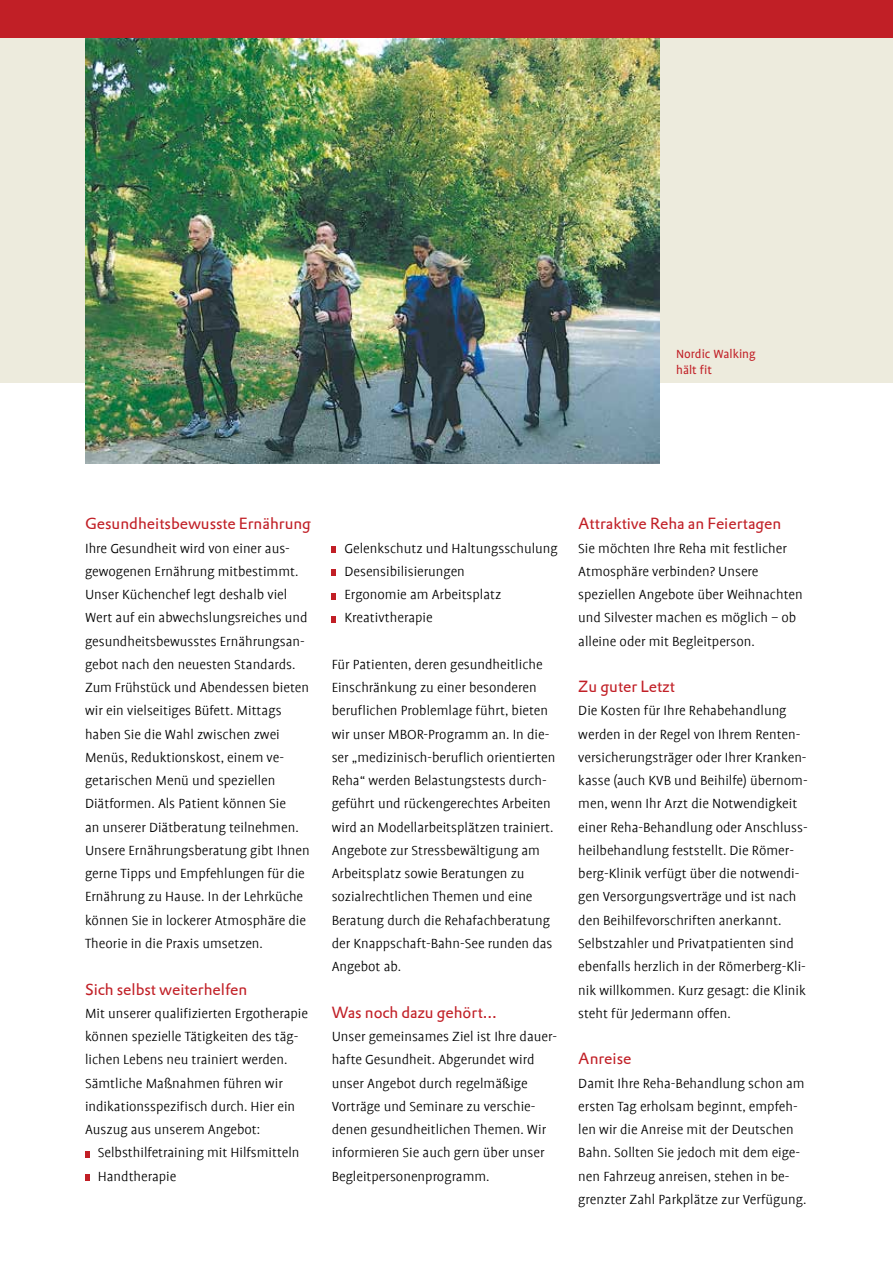
<style>
.page{position:relative;width:893px;height:1263px;background:#fff}
.page>*{position:absolute;margin:0;border:0;box-sizing:border-box;transform-origin:0 0}
.t1{font:15.75px "DTL Prokyon T";color:#c11f26}
.t2{font:300 15px/23.2px "Profile";color:#000}
.t3{font:13.5px/16.2px "Profile";color:#c11f26}
</style>
<div class="page">
<div style="left:0;top:17px;width:893px;height:366px;background:#edebdd"></div>
<div style="left:0;top:0;width:893px;height:38px;background:#c11f26"></div>
<img style="left:85px;top:38px;width:574px;height:425px">
<svg style="left:85px;top:1151px;width:5px;height:6px"></svg>
<svg style="left:85px;top:1174px;width:5px;height:6px"></svg>
<svg style="left:332px;top:546px;width:4px;height:7px"></svg>
<svg style="left:332px;top:569px;width:4px;height:7px"></svg>
<svg style="left:332px;top:593px;width:4px;height:6px"></svg>
<svg style="left:332px;top:616px;width:4px;height:6px"></svg>
<p class="t3" style="left:676px;top:346px;width:81px">Nordic Walking hält fit</p>
<p class="t1" style="left:85px;top:513px;width:228px">Gesundheitsbewusste Ernährung</p>
<p class="t2" style="left:85px;top:537px;width:226px">Ihre Gesundheit wird von einer aus&shy;gewogenen Ernährung mitbestimmt.<br>Unser Küchenchef legt deshalb viel Wert auf ein abwechslungsreiches und gesundheitsbewusstes Ernährungsan&shy;gebot nach den neuesten Standards.<br>Zum Frühstück und Abendessen bieten wir ein vielseitiges Büfett. Mittags haben Sie die Wahl zwischen zwei Menüs, Reduktionskost, einem ve&shy;getarischen Menü und speziellen Diätformen. Als Patient können Sie<br>an unserer Diätberatung teilnehmen.<br>Unsere Ernährungsberatung gibt Ihnen gerne Tipps und Empfehlungen für die Ernährung zu Hause. In der Lehrküche können Sie in lockerer Atmosphäre die Theorie in die Praxis umsetzen.</p>
<p class="t1" style="left:85px;top:978px;width:164px">Sich selbst weiterhelfen</p>
<p class="t2" style="left:85px;top:1002px;width:224px">Mit unserer qualifizierten Ergotherapie können spezielle Tätigkeiten des täg&shy;lichen Lebens neu trainiert werden.<br>Sämtliche Maßnahmen führen wir indikationsspezifisch durch. Hier ein Auszug aus unserem Angebot:</p>
<p class="t2" style="left:98px;top:1141px;width:203px">Selbsthilfetraining mit Hilfsmitteln<br>Handtherapie</p>
<p class="t2" style="left:344px;top:537px;width:215px">Gelenkschutz und Haltungsschulung<br>Desensibilisierungen<br>Ergonomie am Arbeitsplatz<br>Kreativtherapie</p>
<p class="t2" style="left:332px;top:653px;width:225px">Für Patienten, deren gesundheitliche Einschränkung zu einer besonderen beruflichen Problemlage führt, bieten wir unser MBOR-Programm an. In die&shy;ser „medizinisch-beruflich orientierten Reha“ werden Belastungstests durch&shy;geführt und rückengerechtes Arbeiten wird an Modellarbeitsplätzen trainiert.<br>Angebote zur Stressbewältigung am Arbeitsplatz sowie Beratungen zu sozialrechtlichen Themen und eine Beratung durch die Rehafachberatung der Knappschaft-Bahn-See runden das Angebot ab.</p>
<p class="t1" style="left:332px;top:1002px;width:167px">Was noch dazu gehört...</p>
<p class="t2" style="left:332px;top:1025px;width:226px">Unser gemeinsames Ziel ist Ihre dauer&shy;hafte Gesundheit. Abgerundet wird unser Angebot durch regelmäßige Vorträge und Seminare zu verschie&shy;denen gesundheitlichen Themen. Wir informieren Sie auch gern über unser Begleitpersonenprogramm.</p>
<p class="t1" style="left:578px;top:513px;width:205px">Attraktive Reha an Feiertagen</p>
<p class="t2" style="left:578px;top:537px;width:226px">Sie möchten Ihre Reha mit festlicher Atmosphäre verbinden? Unsere speziellen Angebote über Weihnachten und Silvester machen es möglich – ob alleine oder mit Begleitperson.</p>
<p class="t1" style="left:578px;top:676px;width:98px">Zu guter Letzt</p>
<p class="t2" style="left:578px;top:699px;width:231px">Die Kosten für Ihre Rehabehandlung werden in der Regel von Ihrem Renten&shy;versicherungsträger oder Ihrer Kranken&shy;kasse (auch KVB und Beihilfe) übernom&shy;men, wenn Ihr Arzt die Notwendigkeit einer Reha-Behandlung oder Anschluss&shy;heilbehandlung feststellt. Die Römer&shy;berg-Klinik verfügt über die notwendi&shy;gen Versorgungsverträge und ist nach den Beihilfevorschriften anerkannt.<br>Selbstzahler und Privatpatienten sind ebenfalls herzlich in der Römerberg-Kli&shy;nik willkommen. Kurz gesagt: die Klinik steht für Jedermann offen.</p>
<p class="t1" style="left:578px;top:1048px;width:55px">Anreise</p>
<p class="t2" style="left:578px;top:1071px;width:230px">Damit Ihre Reha-Behandlung schon am ersten Tag erholsam beginnt, empfeh&shy;len wir die Anreise mit der Deutschen Bahn. Sollten Sie jedoch mit dem eige&shy;nen Fahrzeug anreisen, stehen in be&shy;grenzter Zahl Parkplätze zur Verfügung.</p>
</div>
